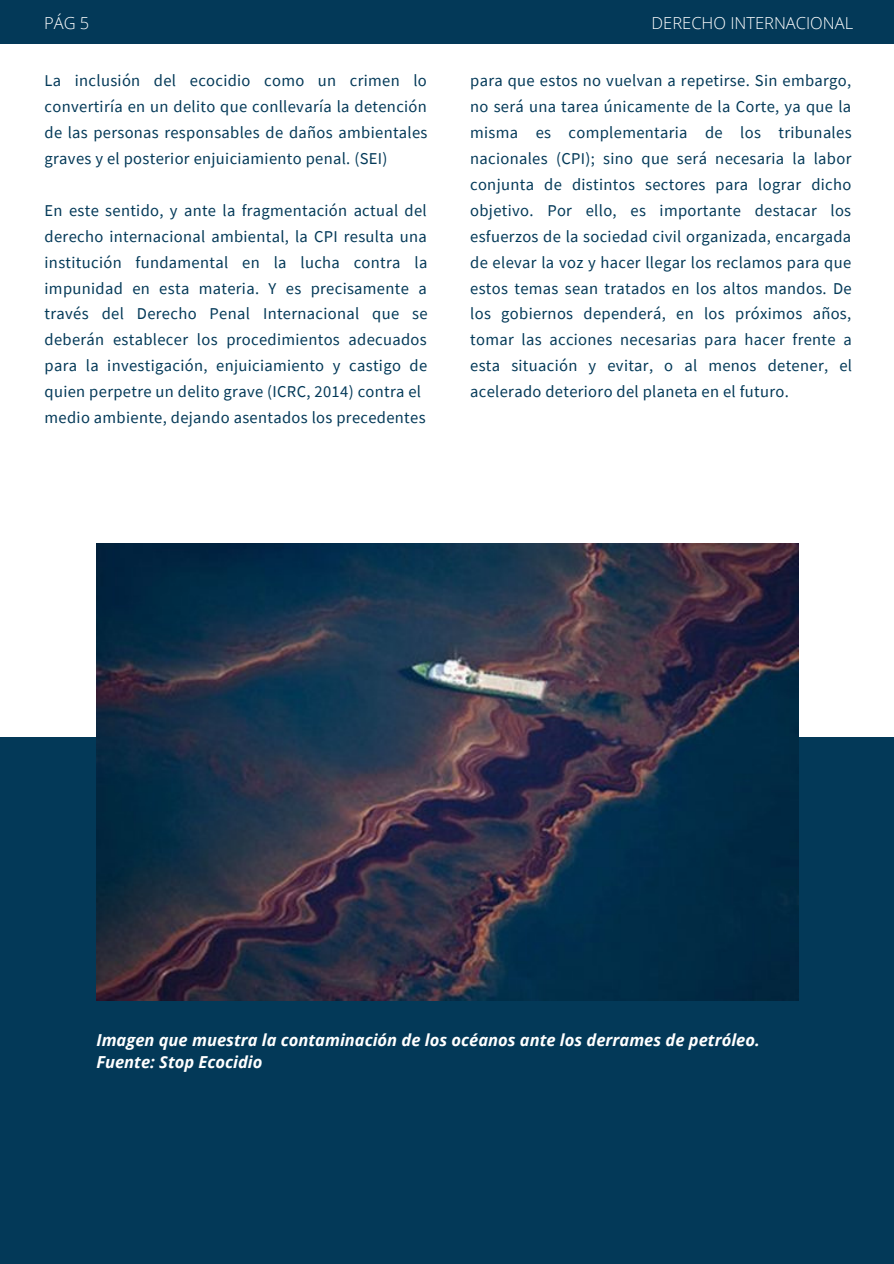
<style>
.page{position:relative;width:894px;height:1264px;background:#fff}
.page>*{position:absolute;margin:0;border:0;box-sizing:border-box;transform-origin:0 0}
.t1{font:16.5px/26px "Source Sans Pro";letter-spacing:.02em;color:#033958;text-align:justify}
.t2{font:italic 700 16.5px "Open Sans";color:#fff}
.t3{font:300 16.5px "Open Sans";color:#fff}
</style>
<div class="page">
<div style="left:0;top:0;width:893px;height:44px;background:#033958"></div>
<div style="left:0;top:737px;width:893px;height:526px;background:#033958"></div>
<img style="left:96px;top:544px;width:702px;height:456px">
<p class="t3" style="left:44px;top:11px;width:47px">PÁG 5</p>
<p class="t3" style="left:651px;top:11px;width:203px">DERECHO INTERNACIONAL</p>
<p class="t1" style="left:45px;top:67px;width:384px">La inclusión del ecocidio como un crimen lo convertiría en un delito que conllevaría la detención de las personas responsables de daños ambientales graves y el posterior enjuiciamiento penal. (SEI)</p>
<p class="t1" style="left:45px;top:197px;width:384px">En este sentido, y ante la fragmentación actual del derecho internacional ambiental, la CPI resulta una institución fundamental en la lucha contra la impunidad en esta materia. Y es precisamente a través del Derecho Penal Internacional que se deberán establecer los procedimientos adecuados para la investigación, enjuiciamiento y castigo de quien perpetre un delito grave (ICRC, 2014) contra el</p>
<p class="t1" style="left:45px;top:404px;width:382px">medio ambiente, dejando asentados los precedentes</p>
<p class="t1" style="left:470px;top:67px;width:383px">para que estos no vuelvan a repetirse. Sin embargo, no será una tarea únicamente de la Corte, ya que la misma es complementaria de los tribunales nacionales (CPI); sino que será necesaria la labor conjunta de distintos sectores para lograr dicho objetivo. Por ello, es importante destacar los esfuerzos de la sociedad civil organizada, encargada de elevar la voz y hacer llegar los reclamos para que estos temas sean tratados en los altos mandos. De los gobiernos dependerá, en los próximos años, tomar las acciones necesarias para hacer frente a esta situación y evitar, o al menos detener, el acelerado deterioro del planeta en el futuro.</p>
<p class="t2" style="left:96px;top:1028px;width:664px">Imagen que muestra la contaminación de los océanos ante los derrames de petróleo.</p>
<p class="t2" style="left:96px;top:1050px;width:167px">Fuente: Stop Ecocidio</p>
</div>
